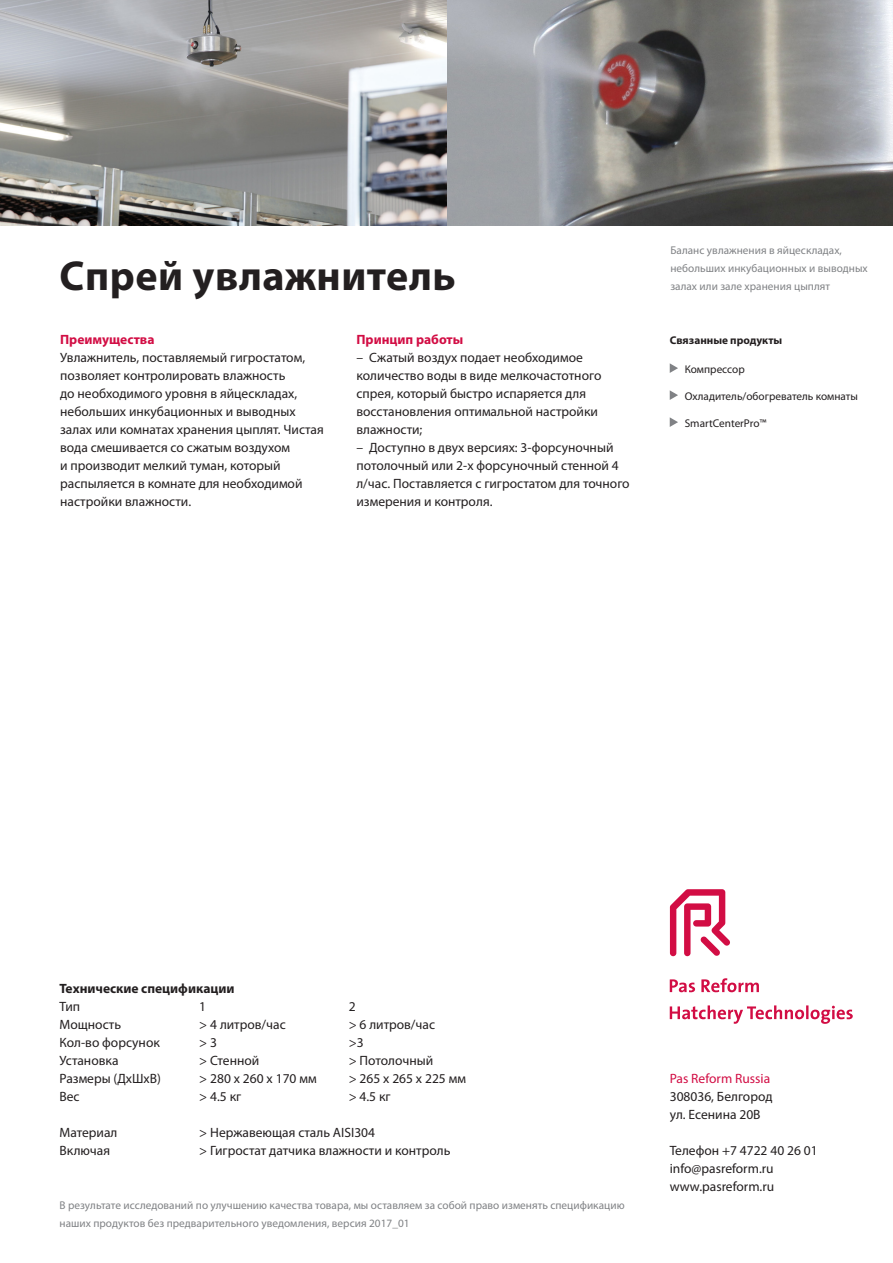
<style>
.page{position:relative;width:893px;height:1263px;background:#fff}
.page>*{position:absolute;margin:0;border:0;box-sizing:border-box;transform-origin:0 0}
.kop_zwart{font:700 42px "Myriad Pro";letter-spacing:.01em;color:#231f20}
.broodtekst_zwart{font:13.5px/18px "Myriad Pro";color:#231f20}
.tabeltekst{font:13.5px "Myriad Pro";color:#231f20}
.Inleiding_subkop{font:700 13.5px "Myriad Pro";color:#d20d44}
.subkop_klein{font:700 13.5px "Myriad Pro";color:#231f20}
.t1{font:13.5px "Myriad Pro";color:#d20d44}
.bijschrift{font:11.25px/18px "Myriad Pro";letter-spacing:.005em;color:#808285}
.opsomming_producten{font:11.25px "Myriad Pro";color:#231f20}
.subkop_klein-2{font:700 11.25px "Myriad Pro";color:#231f20}
</style>
<div class="page">
<svg style="left:670px;top:889px;width:60px;height:67px"></svg>
<svg style="left:670px;top:1005px;width:183px;height:19px"></svg>
<svg style="left:670px;top:978px;width:89px;height:14px"></svg>
<img style="left:446px;top:0;width:447px;height:225px">
<svg style="left:0;top:0;width:446px;height:225px;background:#9b9b9a"></svg>
<svg style="left:670px;top:363px;width:8px;height:10px"></svg>
<svg style="left:670px;top:390px;width:8px;height:10px"></svg>
<svg style="left:670px;top:417px;width:8px;height:10px"></svg>
<p class="kop_zwart" style="left:60px;top:249px;width:398px">Спрей увлажнитель</p>
<p class="Inleiding_subkop" style="left:60px;top:331px;width:96px">Преимущества</p>
<p class="broodtekst_zwart" style="left:60px;top:349px;width:265px">Увлажнитель, поставляемый гигростатом, позволяет контролировать влажность<br>до необходимого уровня в яйцескладах, небольших инкубационных и выводных залах или комнатах хранения цыплят. Чистая вода смешивается со сжатым воздухом<br>и производит мелкий туман, который распыляется в комнате для необходимой настройки влажности.</p>
<p class="Inleiding_subkop" style="left:356px;top:331px;width:108px">Принцип работы</p>
<p class="broodtekst_zwart" style="left:356px;top:349px;width:246px">– Сжатый воздух подает необходимое количество воды в виде мелкочастотного спрея, который быстро испаряется для восстановления оптимальной настройки влажности;</p>
<p class="broodtekst_zwart" style="left:356px;top:439px;width:264px">– Доступно в двух версиях: 3-форсуночный потолочный или 2-х форсуночный стенной 4</p>
<p class="broodtekst_zwart" style="left:356px;top:475px;width:275px">л/час. Поставляется с гигростатом для точного измерения и контроля.</p>
<p class="bijschrift" style="left:670px;top:241px;width:199px">Баланс увлажнения в яйцескладах, небольших инкубационных и выводных залах или зале хранения цыплят</p>
<p class="subkop_klein-2" style="left:670px;top:333px;width:114px">Связанные продукты</p>
<p class="opsomming_producten" style="left:685px;top:362px;width:62px">Компрессор</p>
<p class="opsomming_producten" style="left:685px;top:389px;width:175px">Охладитель/обогреватель комнаты</p>
<p class="opsomming_producten" style="left:685px;top:416px;width:83px">SmartCenterPro™</p>
<p class="subkop_klein" style="left:60px;top:979px;width:177px">Технические спецификации</p>
<p class="tabeltekst" style="left:60px;top:998px;width:22px">Тип</p>
<p class="tabeltekst" style="left:199px;top:998px;width:8px">1</p>
<p class="tabeltekst" style="left:349px;top:998px;width:8px">2</p>
<p class="tabeltekst" style="left:60px;top:1016px;width:63px">Мощность</p>
<p class="tabeltekst" style="left:199px;top:1016px;width:88px">&gt; 4 литров/час</p>
<p class="tabeltekst" style="left:349px;top:1016px;width:88px">&gt; 6 литров/час</p>
<p class="tabeltekst" style="left:60px;top:1034px;width:102px">Кол-во форсунок</p>
<p class="tabeltekst" style="left:199px;top:1034px;width:19px">&gt; 3</p>
<p class="tabeltekst" style="left:349px;top:1034px;width:16px">&gt;3</p>
<p class="tabeltekst" style="left:60px;top:1052px;width:61px">Установка</p>
<p class="tabeltekst" style="left:199px;top:1052px;width:61px">&gt; Стенной</p>
<p class="tabeltekst" style="left:349px;top:1052px;width:86px">&gt; Потолочный</p>
<p class="tabeltekst" style="left:60px;top:1070px;width:103px">Размеры (ДxШxВ)</p>
<p class="tabeltekst" style="left:199px;top:1070px;width:119px">&gt; 280 x 260 x 170 мм</p>
<p class="tabeltekst" style="left:349px;top:1070px;width:119px">&gt; 265 x 265 x 225 мм</p>
<p class="tabeltekst" style="left:60px;top:1088px;width:22px">Вес</p>
<p class="tabeltekst" style="left:199px;top:1088px;width:44px">&gt; 4.5 кг</p>
<p class="tabeltekst" style="left:349px;top:1088px;width:44px">&gt; 4.5 кг</p>
<p class="tabeltekst" style="left:60px;top:1124px;width:59px">Материал</p>
<p class="tabeltekst" style="left:199px;top:1124px;width:177px">&gt; Нержавеющая сталь AISI304</p>
<p class="tabeltekst" style="left:60px;top:1142px;width:52px">Включая</p>
<p class="tabeltekst" style="left:199px;top:1142px;width:253px">&gt; Гигростат датчика влажности и контроль</p>
<p class="bijschrift" style="left:60px;top:1195px;width:567px">В результате исследований по улучшению качества товара, мы оставляем за собой право изменять спецификацию наших продуктов без предварительного уведомления, версия 2017_01</p>
<p class="t1" style="left:670px;top:1070px;width:102px">Pas Reform Russia</p>
<p class="broodtekst_zwart" style="left:670px;top:1087px;width:104px">308036, Белгород ул. Есенина 20В</p>
<p class="broodtekst_zwart" style="left:670px;top:1141px;width:149px">Телефон +7 4722 40 26 01 info@pasreform.ru www.pasreform.ru</p>
</div>
